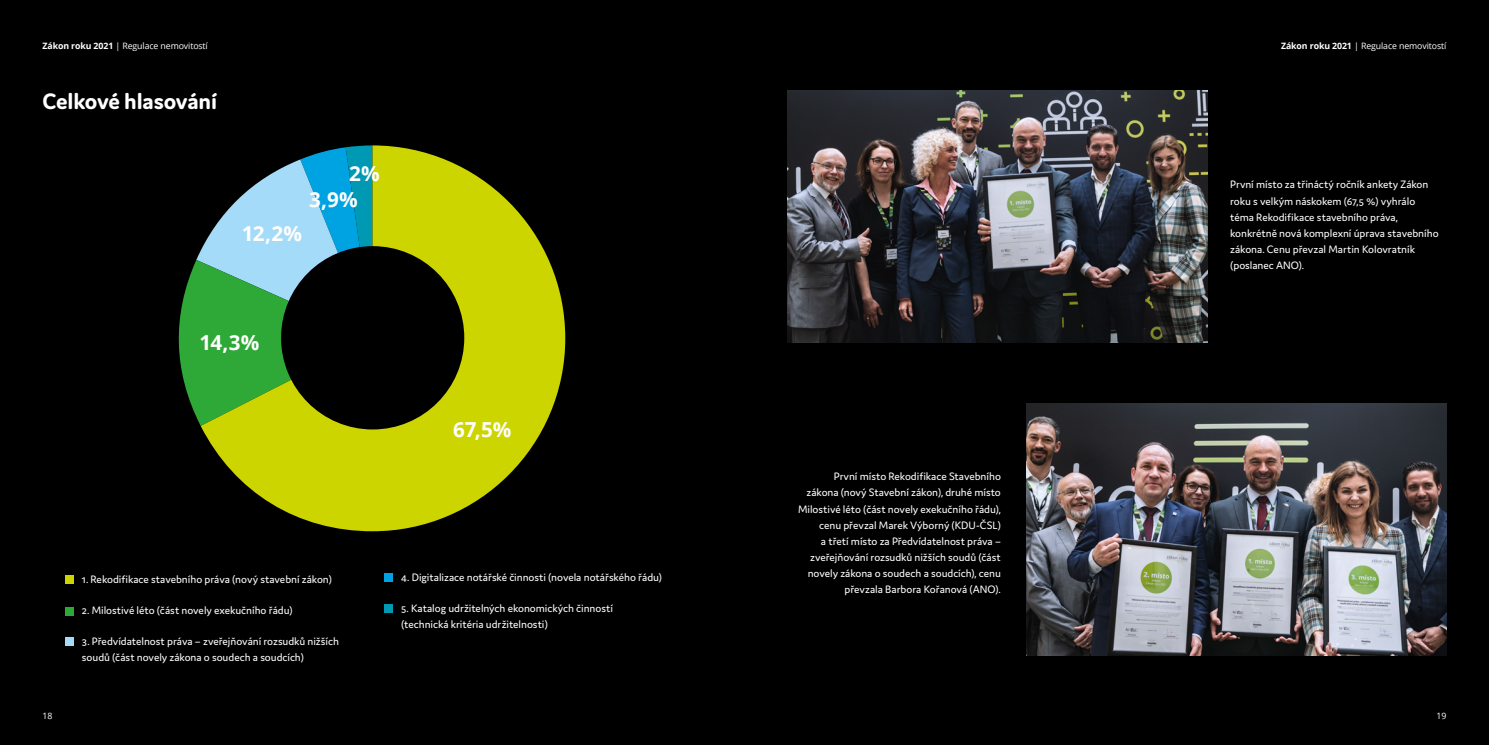
<style>
.page{position:relative;width:1489px;height:745px;background:#fff}
.page>*{position:absolute;margin:0;border:0;box-sizing:border-box;transform-origin:0 0}
.t1{font:700 23.75px "Domus";letter-spacing:-.01em;color:#fff}
.t2{font:700 20.62px "Open Sans";color:#fff}
.t3{font:11.5px/16.1px "Domus";letter-spacing:-.005em;color:#fff}
.t4{font:8.75px "Open Sans";letter-spacing:-.01em;color:#fff}
.s1{font-weight:700}
</style>
<div class="page">
<div style="left:0;top:0;width:1488px;height:744px;background:#000"></div>
<div style="left:65px;top:575px;width:9px;height:8px;background:#cdd500"></div>
<div style="left:65px;top:606px;width:9px;height:9px;background:#2ea836"></div>
<div style="left:65px;top:637px;width:9px;height:8px;background:#a4dbf8"></div>
<div style="left:384px;top:573px;width:9px;height:9px;background:#00a3e2"></div>
<div style="left:384px;top:604px;width:9px;height:8px;background:#0099b3"></div>
<svg style="left:178px;top:250px;width:23px;height:175px"></svg>
<svg style="left:201px;top:145px;width:364px;height:386px;fill:#cdd500"></svg>
<div style="left:281px;top:246px;width:183px;height:183px;background:#000;border-radius:50%"></div>
<img style="left:787px;top:90px;width:420px;height:253px">
<img style="left:1026px;top:403px;width:420px;height:252px">
<p class="t4" style="left:43px;top:40px;width:167px"><span class="s1">Zákon roku 2021</span> | Regulace nemovitostí</p>
<p class="t4" style="left:1280px;top:40px;width:167px"><span class="s1">Zákon roku 2021</span> | Regulace nemovitostí</p>
<h1 class="t1" style="left:43px;top:88px;width:176px">Celkové hlasování</h1>
<h2 class="t2" style="left:242px;top:219px;width:62px">12,2%</h2>
<h2 class="t2" style="left:349px;top:159px;width:32px">2%</h2>
<h2 class="t2" style="left:309px;top:185px;width:50px">3,9%</h2>
<h2 class="t2" style="left:199px;top:327px;width:62px">14,3%</h2>
<h2 class="t2" style="left:453px;top:414px;width:60px">67,5%</h2>
<p class="t3" style="left:82px;top:571px;width:251px">1. Rekodifikace stavebního práva (nový stavební zákon)</p>
<p class="t3" style="left:82px;top:602px;width:212px">2. Milostivé léto (část novely exekučního řádu)</p>
<p class="t3" style="left:82px;top:632px;width:258px">3. Předvídatelnost práva – zveřejňování rozsudků nižších soudů (část novely zákona o soudech a soudcích)</p>
<p class="t3" style="left:401px;top:569px;width:262px">4. Digitalizace notářské činnosti (novela notářského řádu)</p>
<p class="t3" style="left:401px;top:599px;width:213px">5. Katalog udržitelných ekonomických činností (technická kritéria udržitelnosti)</p>
<p class="t3" style="left:798px;top:468px;width:204px;text-align:right">První místo Rekodifikace Stavebního<br>zákona (nový Stavební zákon), druhé místo Milostivé léto (část novely exekučního řádu), cenu převzal Marek Výborný (KDU-ČSL)<br>a třetí místo za Předvídatelnost práva – zveřejňování rozsudků nižších soudů (část novely zákona o soudech a soudcích), cenu převzala Barbora Kořanová (ANO).</p>
<p class="t3" style="left:1230px;top:176px;width:210px">První místo za třináctý ročník ankety Zákon roku s velkým náskokem (67,5 %) vyhrálo téma Rekodifikace stavebního práva, konkrétně nová komplexní úprava stavebního zákona. Cenu převzal Martin Kolovratník (poslanec ANO).</p>
<p class="t4" style="left:43px;top:709px;width:11px">18</p>
<p class="t4" style="left:1436px;top:709px;width:11px">19</p>
</div>
